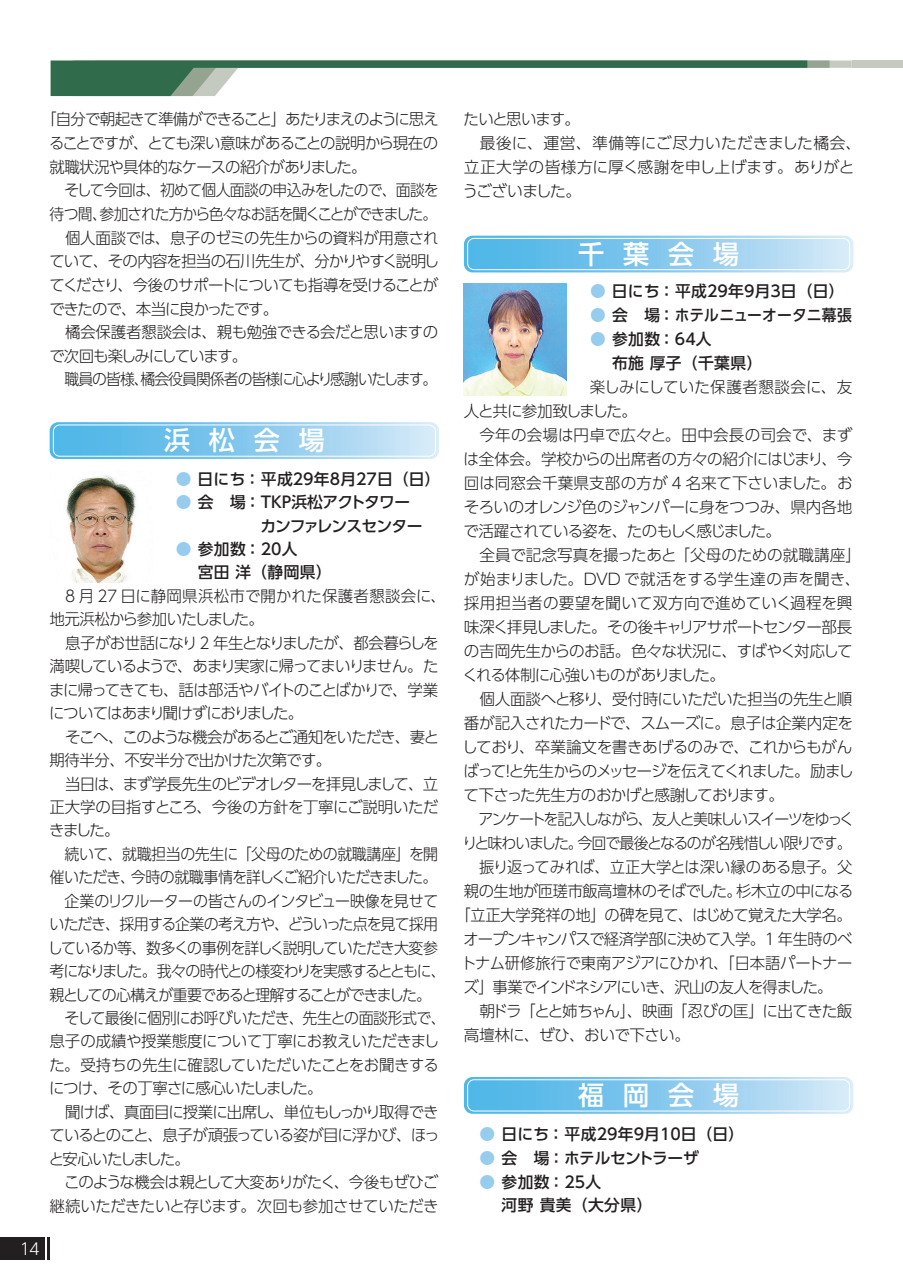
<style>
.page{position:relative;width:903px;height:1275px;background:#fff}
.page>*{position:absolute;margin:0;border:0;box-sizing:border-box;transform-origin:0 0}
.t1{font:500 26.07px "UD Shin Go Pro";letter-spacing:.725em;color:#fff}
.t2{font:300 16.1px "UD Shin Go Pro";color:#fff}
.t3{font:300 15.75px/24px "UD Shin Go Pro";letter-spacing:-.05em;color:#231f20;text-align:justify}
.t4{font:300 15.75px/24px "UD Shin Go Pro";letter-spacing:-.02em;color:#231f20}
.t5{font:300 15.75px "UD Shin Go Pro";letter-spacing:-.05em;color:#231f20;scale:.95 1}
.t6{font:300 15.75px/24px "UD Shin Go Pro";letter-spacing:-.03em;color:#231f20}
.t7{font:300 15.75px "UD Shin Go Pro";letter-spacing:-.025em;color:#231f20}
.t8{font:300 15.75px/23.4px "UD Shin Go Pro";letter-spacing:-.015em;color:#231f20}
.t9{font:300 15.75px "UD Shin Go Pro";letter-spacing:-.085em;color:#231f20;scale:.95 1}
.t10{font:300 15.75px "UD Shin Go Pro";letter-spacing:-.05em;color:#231f20;scale:.94 1}
.t11{font:500 15.75px "UD Shin Go Pro";letter-spacing:-.155em;color:#231f20}
.t12{font:300 15.75px "UD Shin Go Pro";letter-spacing:-.03em;color:#231f20;scale:.95 1}
.t13{font:500 15.75px/24px "UD Shin Go Pro";letter-spacing:.03em;color:#231f20}
.t14{font:500 15.75px/23.4px "UD Shin Go Pro";letter-spacing:-.05em;color:#231f20}
.t15{font:300 15.75px "UD Shin Go Pro";letter-spacing:-.075em;color:#231f20}
.t16{font:300 15.75px "UD Shin Go Pro";letter-spacing:-.07em;color:#231f20;scale:.94 1}
.t17{font:300 15.75px "UD Shin Go Pro";letter-spacing:-.095em;color:#231f20;scale:.95 1}
.t18{font:300 15.75px "UD Shin Go Pro";letter-spacing:-.11em;color:#231f20;scale:.95 1}
.t19{font:300 15.75px "UD Shin Go Pro";letter-spacing:-.01em;color:#231f20}
.t20{font:300 15.75px "UD Shin Go Pro";letter-spacing:-.005em;color:#231f20}
.t21{font:300 15.75px "UD Shin Go Pro";letter-spacing:.025em;color:#231f20}
.t22{font:500 15.75px "UD Shin Go Pro";letter-spacing:.005em;color:#231f20}
.t23{font:300 15.75px "UD Shin Go Pro";letter-spacing:-.11em;color:#231f20}
.s1{color:#97ccee}
</style>
<div class="page">
<div style="left:0;top:1238px;width:45px;height:22px;background:#231f20"></div>
<hr style="left:47px;top:1238px;width:3px;height:22px;background:#231f20">
<svg style="left:51px;top:60px;width:801px;height:36px"></svg>
<div style="left:852px;top:60px;width:51px;height:8px;background:#c5cac1"></div>
<svg style="left:464px;top:236px;width:389px;height:36px;background:#8acbee"></svg>
<div style="left:467px;top:238px;width:383px;height:32px;border:1px solid #fff;border-radius:6px"></div>
<svg style="left:50px;top:422px;width:389px;height:37px;background:#8cccee"></svg>
<div style="left:53px;top:425px;width:383px;height:32px;border:1px solid #fff;border-radius:6px"></div>
<img style="left:66px;top:475px;width:70px;height:108px">
<img style="left:464px;top:284px;width:103px;height:111px">
<svg style="left:464px;top:1077px;width:389px;height:37px;background:#8cccee"></svg>
<div style="left:467px;top:1079px;width:383px;height:32px;border:1px solid #fff;border-radius:6px"></div>
<p class="t3" style="left:49px;top:107px;width:391px;text-indent:-8px">「自分で朝起きて準備ができること」あたりまえのように思えることですが、とても深い意味があることの説明から現在の就職状況や具体的なケースの紹介がありました。</p>
<p class="t10" style="left:64px;top:178px;width:399px">そして今回は、初めて個人面談の申込みをしたので、面談を</p>
<p class="t16" style="left:50px;top:201px;width:414px">待つ間、参加された方から色々なお話を聞くことができました。</p>
<p class="t8" style="left:65px;top:225px;width:375px">個人面談では、息子のゼミの先生からの資料が用意され</p>
<p class="t3" style="left:49px;top:249px;width:391px">ていて、その内容を担当の石川先生が、分かりやすく説明し</p>
<p class="t3" style="left:49px;top:272px;width:390px">てくださり、今後のサポートについても指導を受けることが</p>
<p class="t15" style="left:49px;top:296px;width:230px">できたので、本当に良かったです。</p>
<p class="t6" style="left:65px;top:320px;width:375px">橘会保護者懇談会は、親も勉強できる会だと思いますの</p>
<p class="t15" style="left:49px;top:343px;width:200px">で次回も楽しみにしています。</p>
<p class="t10" style="left:64px;top:367px;width:398px">職員の皆様、橘会役員関係者の皆様に心より感謝いたします。</p>
<h1 class="t1" style="left:164px;top:419px;width:162px">浜松会場</h1>
<p class="t11" style="left:176px;top:466px;width:266px"><span class="s1">●</span> 日にち： 平成２９年８月２７日（日）</p>
<p class="t14" style="left:260px;top:490px;width:164px;text-indent:-85px"><span class="s1">●</span> 会　場： ＴＫＰ浜松アクトタワーカンファレンスセンター</p>
<p class="t13" style="left:198px;top:537px;width:136px;line-height:23.4px;text-indent:-22px"><span class="s1">●</span> 参加数： ２０人<br>宮田 洋（静岡県）</p>
<p class="t8" style="left:50px;top:584px;width:398px;text-indent:15px">8 月 27 日に静岡県浜松市で開かれた保護者懇談会に、地元浜松から参加いたしました。</p>
<p class="t3" style="left:49px;top:630px;width:391px;line-height:23.4px;text-indent:16px">息子がお世話になり 2 年生となりましたが、都会暮らしを満喫しているようで、あまり実家に帰ってまいりません。たまに帰ってきても、話は部活やバイトのことばかりで、学業についてはあまり聞けずにおりました。</p>
<p class="t3" style="left:50px;top:724px;width:391px;line-height:23.4px;text-indent:15px">そこへ、このような機会があるとご通知をいただき、妻と期待半分、不安半分で出かけた次第です。</p>
<p class="t3" style="left:49px;top:771px;width:391px;line-height:23.4px;text-indent:16px">当日は、まず学長先生のビデオレターを拝見しまして、立正大学の目指すところ、今後の方針を丁寧にご説明いただきました。</p>
<p class="t12" style="left:65px;top:841px;width:395px">続いて、就職担当の先生に「父母のための就職講座」を開</p>
<p class="t5" style="left:50px;top:864px;width:410px">催いただき、今時の就職事情を詳しくご紹介いただきました。</p>
<p class="t12" style="left:65px;top:888px;width:395px">企業のリクルーターの皆さんのインタビュー映像を見せて</p>
<p class="t5" style="left:50px;top:911px;width:410px">いただき、採用する企業の考え方や、どういった点を見て採用</p>
<p class="t5" style="left:48px;top:935px;width:412px">しているか等、数多くの事例を詳しく説明していただき大変参</p>
<p class="t17" style="left:50px;top:958px;width:418px">考になりました。我々の時代との様変わりを実感するとともに、</p>
<p class="t9" style="left:50px;top:982px;width:403px">親としての心構えが重要であると理解することができました。</p>
<p class="t5" style="left:65px;top:1005px;width:403px">そして最後に個別にお呼びいただき、先生との面談形式で、</p>
<p class="t7" style="left:50px;top:1029px;width:391px">息子の成績や授業態度について丁寧にお教えいただきまし</p>
<p class="t7" style="left:49px;top:1052px;width:391px">た。受持ちの先生に確認していただいたことをお聞きする</p>
<p class="t3" style="left:49px;top:1076px;width:275px">につけ、その丁寧さに感心いたしました。</p>
<p class="t3" style="left:65px;top:1099px;width:375px">聞けば、真面目に授業に出席し、単位もしっかり取得でき</p>
<p class="t3" style="left:49px;top:1123px;width:392px">ているとのこと、息子が頑張っている姿が目に浮かび、ほっ</p>
<p class="t23" style="left:49px;top:1146px;width:143px">と安心いたしました。</p>
<p class="t3" style="left:64px;top:1170px;width:375px">このような機会は親として大変ありがたく、今後もぜひご</p>
<p class="t7" style="left:50px;top:1193px;width:390px">継続いただきたいと存じます。次回も参加させていただき</p>
<p class="t2" style="left:20px;top:1236px;width:21px">14</p>
<p class="t15" style="left:464px;top:107px;width:118px">たいと思います。</p>
<p class="t21" style="left:480px;top:131px;width:383px">最後に、運営、準備等にご尽力いただきました橘会、</p>
<p class="t20" style="left:464px;top:155px;width:392px">立正大学の皆様方に厚く感謝を申し上げます。ありがと</p>
<p class="t3" style="left:462px;top:179px;width:120px">うございました。</p>
<h1 class="t1" style="left:578px;top:233px;width:162px">千葉会場</h1>
<p class="t11" style="left:590px;top:279px;width:256px"><span class="s1">●</span> 日にち： 平成２９年９月３日（日）</p>
<p class="t22" style="left:590px;top:303px;width:263px"><span class="s1">●</span> 会　場： ホテルニューオータニ幕張</p>
<p class="t13" style="left:612px;top:327px;width:152px;text-indent:-22px"><span class="s1">●</span> 参加数： ６４人<br>布施 厚子（千葉県）</p>
<p class="t6" style="left:464px;top:375px;width:390px;text-indent:126px">楽しみにしていた保護者懇談会に、友人と共に参加致しました。</p>
<p class="t3" style="left:464px;top:423px;width:390px;text-indent:16px">今年の会場は円卓で広々と。田中会長の司会で、まずは全体会。学校からの出席者の方々の紹介にはじまり、今回は同窓会千葉県支部の方が 4 名来て下さいました。おそろいのオレンジ色のジャンパーに身をつつみ、県内各地で活躍されている姿を、たのもしく感じました。</p>
<p class="t4" style="left:463px;top:543px;width:400px;text-indent:17px">全員で記念写真を撮ったあと「父母のための就職講座」が始まりました。DVD で就活をする学生達の声を聞き、採用担当者の要望を聞いて双方向で進めていく過程を興味深く拝見しました。その後キャリアサポートセンター部長の吉岡先生からのお話。色々な状況に、すばやく対応してくれる体制に心強いものがありました。</p>
<p class="t3" style="left:462px;top:686px;width:393px;text-indent:17px">個人面談へと移り、受付時にいただいた担当の先生と順番が記入されたカードで、スムーズに。息子は企業内定をしており、卒業論文を書きあげるのみで、これからもがんばって！と先生からのメッセージを伝えてくれました。励まして下さった先生方のおかげと感謝しております。</p>
<p class="t18" style="left:478px;top:806px;width:397px">アンケートを記入しながら、友人と美味しいスイーツをゆっく</p>
<p class="t9" style="left:463px;top:830px;width:411px">りと味わいました。今回で最後となるのが名残惜しい限りです。</p>
<p class="t19" style="left:479px;top:854px;width:375px">振り返ってみれば、立正大学とは深い縁のある息子。父</p>
<p class="t6" style="left:464px;top:878px;width:391px">親の生地が匝瑳市飯高壇林のそばでした。杉木立の中になる</p>
<p class="t6" style="left:455px;top:902px;width:398px">「立正大学発祥の地」の碑を見て、はじめて覚えた大学名。</p>
<p class="t3" style="left:463px;top:926px;width:390px">オープンキャンパスで経済学部に決めて入学。1 年生時のベ</p>
<p class="t4" style="left:461px;top:950px;width:393px">トナム研修旅行で東南アジアにひかれ、「日本語パートナー</p>
<p class="t3" style="left:464px;top:974px;width:370px">ズ」事業でインドネシアにいき、沢山の友人を得ました。</p>
<p class="t3" style="left:479px;top:998px;width:374px">朝ドラ「とと姉ちゃん」、映画「忍びの匡」に出てきた飯</p>
<p class="t3" style="left:464px;top:1022px;width:228px">高壇林に、ぜひ、おいで下さい。</p>
<h1 class="t1" style="left:578px;top:1074px;width:162px">福岡会場</h1>
<p class="t11" style="left:479px;top:1121px;width:266px"><span class="s1">●</span> 日にち： 平成２９年９月１０日（日）</p>
<p class="t14" style="left:479px;top:1146px;width:221px"><span class="s1">●</span> 会　場： ホテルセントラーザ</p>
<p class="t13" style="left:501px;top:1169px;width:152px;text-indent:-22px"><span class="s1">●</span> 参加数： ２５人<br>河野 貴美（大分県）</p>
</div>
